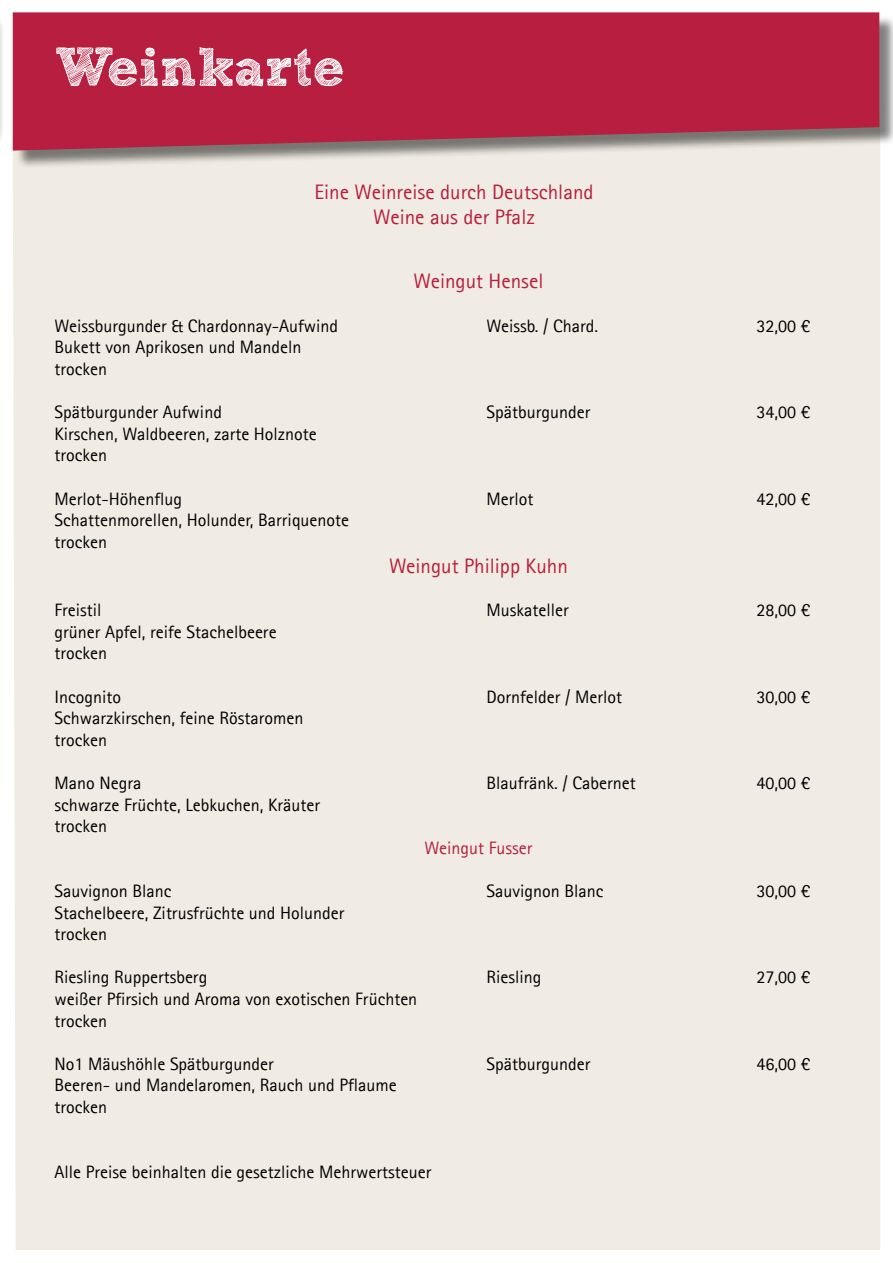
<style>
.page{position:relative;width:893px;height:1263px;background:#fff}
.page>*{position:absolute;margin:0;border:0;box-sizing:border-box;transform-origin:0 0}
.t1{font:54px "Sketch Rockwell";color:#fff}
.t2{font:21px/25.2px "Agfa Rotis Sans Serif";color:#b71e3f;text-align:center}
.t3{font:18px/21.6px "Agfa Rotis Sans Serif";color:#000}
.t4{font:18px "Agfa Rotis Sans Serif";color:#b71e3f}
</style>
<div class="page">
<div style="left:13px;top:151px;width:867px;height:1099px;background:#f0ece3"></div>
<div style="left:0;top:15px;width:5px;height:154px;background:#fafafa"></div>
<div style="left:15px;top:15px;width:878px;height:154px;background:#000;opacity:.5"></div>
<svg style="left:13px;top:12px;width:866px;height:139px;background:#b42946"></svg>
<h1 class="t1" style="left:54px;top:38px;width:292px">Weinkarte</h1>
<p class="t2" style="left:315px;top:179px;width:281px">Eine Weinreise durch Deutschland<br>Weine aus der Pfalz</p>
<p class="t2" style="left:414px;top:269px;width:131px">Weingut Hensel</p>
<p class="t3" style="left:54px;top:315px;width:285px">Weissburgunder &amp; Chardonnay-Aufwind</p>
<p class="t3" style="left:486px;top:315px;width:113px">Weissb. / Chard.</p>
<p class="t3" style="left:756px;top:315px;width:55px">32,00 €</p>
<p class="t3" style="left:54px;top:336px;width:249px">Bukett von Aprikosen und Mandeln trocken</p>
<p class="t3" style="left:54px;top:401px;width:169px">Spätburgunder Aufwind</p>
<p class="t3" style="left:486px;top:401px;width:105px">Spätburgunder</p>
<p class="t3" style="left:756px;top:401px;width:55px">34,00 €</p>
<p class="t3" style="left:54px;top:423px;width:264px">Kirschen, Waldbeeren, zarte Holznote trocken</p>
<p class="t3" style="left:54px;top:487px;width:129px">Merlot-Höhenflug</p>
<p class="t3" style="left:486px;top:487px;width:48px">Merlot</p>
<p class="t3" style="left:756px;top:487px;width:55px">42,00 €</p>
<p class="t3" style="left:54px;top:509px;width:296px">Schattenmorellen, Holunder, Barriquenote trocken</p>
<p class="t2" style="left:389px;top:553px;width:180px">Weingut Philipp Kuhn</p>
<p class="t3" style="left:54px;top:599px;width:48px">Freistil</p>
<p class="t3" style="left:486px;top:599px;width:84px">Muskateller</p>
<p class="t3" style="left:756px;top:599px;width:55px">28,00 €</p>
<p class="t3" style="left:54px;top:621px;width:224px">grüner Apfel, reife Stachelbeere trocken</p>
<p class="t3" style="left:54px;top:685px;width:68px">Incognito</p>
<p class="t3" style="left:486px;top:685px;width:137px">Dornfelder / Merlot</p>
<p class="t3" style="left:756px;top:685px;width:55px">30,00 €</p>
<p class="t3" style="left:54px;top:707px;width:250px">Schwarzkirschen, feine Röstaromen trocken</p>
<p class="t3" style="left:54px;top:772px;width:88px">Mano Negra</p>
<p class="t3" style="left:486px;top:772px;width:151px">Blaufränk. / Cabernet</p>
<p class="t3" style="left:756px;top:772px;width:55px">40,00 €</p>
<p class="t3" style="left:54px;top:793px;width:267px">schwarze Früchte, Lebkuchen, Kräuter trocken</p>
<p class="t4" style="left:425px;top:837px;width:109px">Weingut Fusser</p>
<p class="t3" style="left:54px;top:880px;width:118px">Sauvignon Blanc</p>
<p class="t3" style="left:486px;top:880px;width:118px">Sauvignon Blanc</p>
<p class="t3" style="left:756px;top:880px;width:55px">30,00 €</p>
<p class="t3" style="left:54px;top:901px;width:292px">Stachelbeere, Zitrusfrüchte und Holunder trocken</p>
<p class="t3" style="left:54px;top:966px;width:154px">Riesling Ruppertsberg</p>
<p class="t3" style="left:486px;top:966px;width:56px">Riesling</p>
<p class="t3" style="left:756px;top:966px;width:55px">27,00 €</p>
<p class="t3" style="left:54px;top:988px;width:364px">weißer Pfirsich und Aroma von exotischen Früchten trocken</p>
<p class="t3" style="left:54px;top:1053px;width:221px">No1 Mäushöhle Spätburgunder</p>
<p class="t3" style="left:486px;top:1053px;width:105px">Spätburgunder</p>
<p class="t3" style="left:756px;top:1053px;width:55px">46,00 €</p>
<p class="t3" style="left:54px;top:1074px;width:344px">Beeren- und Mandelaromen, Rauch und Pflaume trocken</p>
<p class="t3" style="left:54px;top:1161px;width:379px">Alle Preise beinhalten die gesetzliche Mehrwertsteuer</p>
</div>
